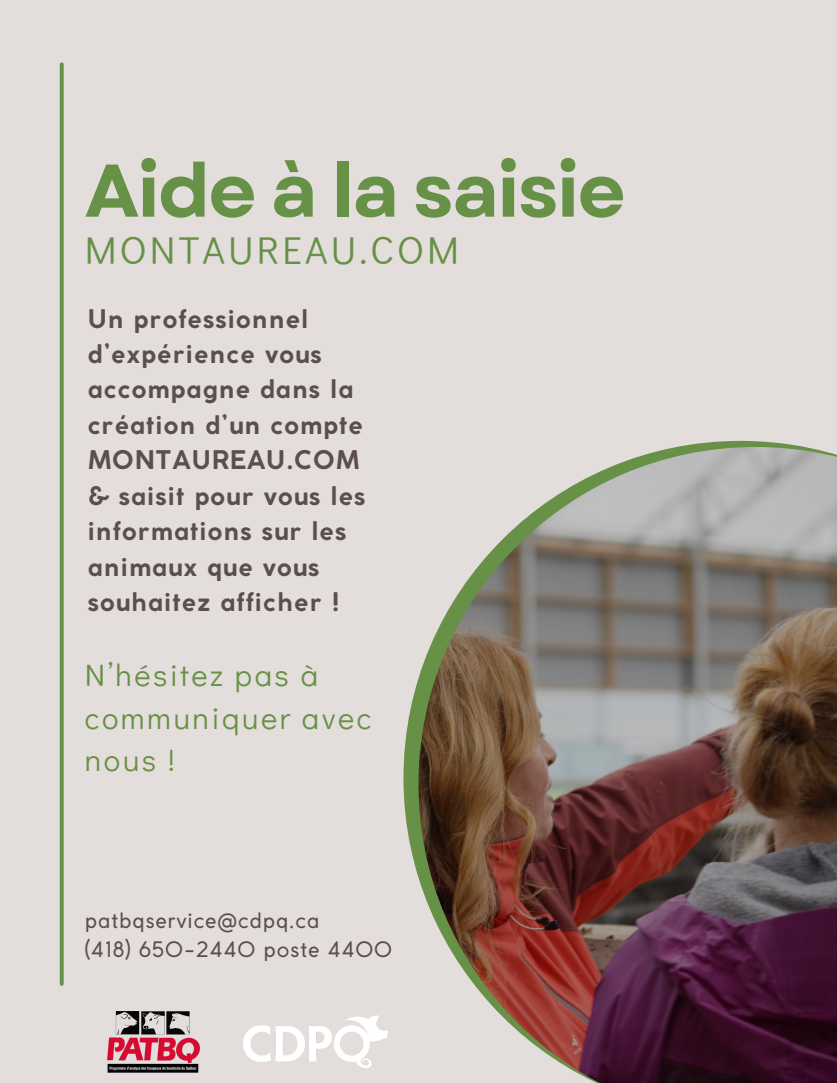
<style>
.page{position:relative;width:837px;height:1083px;background:#e3dddc}
.page>*{position:absolute;margin:0;border:0;box-sizing:border-box;transform-origin:0 0}
.t1{font:700 74.38px "Garet";letter-spacing:-.025em;color:#679146}
.t2{font:38.76px "Didact Gothic";letter-spacing:.08em;color:#679146}
.t3{font:30.89px/42.7px "Didact Gothic";letter-spacing:.08em;color:#679146}
.t4{font:700 25.38px/35.4px "Coco Gothic";letter-spacing:.04em;color:#5c4e4e}
.t5{font:21.09px "Coco Gothic";letter-spacing:.04em;color:#5c4e4e}
</style>
<div class="page">
<svg style="left:403px;top:441px;width:401px;height:435px"></svg>
<img style="left:418px;top:447px;width:419px;height:636px">
<svg style="left:60px;top:64px;width:4px;height:920px;background:#709651"></svg>
<img style="left:108px;top:1011px;width:92px;height:62px">
<img style="left:243px;top:1015px;width:145px;height:53px">
<p class="t1" style="left:85px;top:137px;width:542px">Aide à la saisie</p>
<p class="t2" style="left:85px;top:223px;width:376px">MONTAUREAU.COM</p>
<p class="t4" style="left:88px;top:303px;width:279px">Un professionnel d’expérience vous accompagne dans la création d’un compte<br>MONTAUREAU.COM &amp; saisit pour vous les informations sur les animaux que vous souhaitez afficher !</p>
<p class="t3" style="left:85px;top:652px;width:288px">N’hésitez pas à communiquer avec nous !</p>
<p class="t5" style="left:85px;top:912px;width:236px">patbqservice@cdpq.ca</p>
<p class="t5" style="left:85px;top:941px;width:309px">(418) 650-2440 poste 4400</p>
</div>
